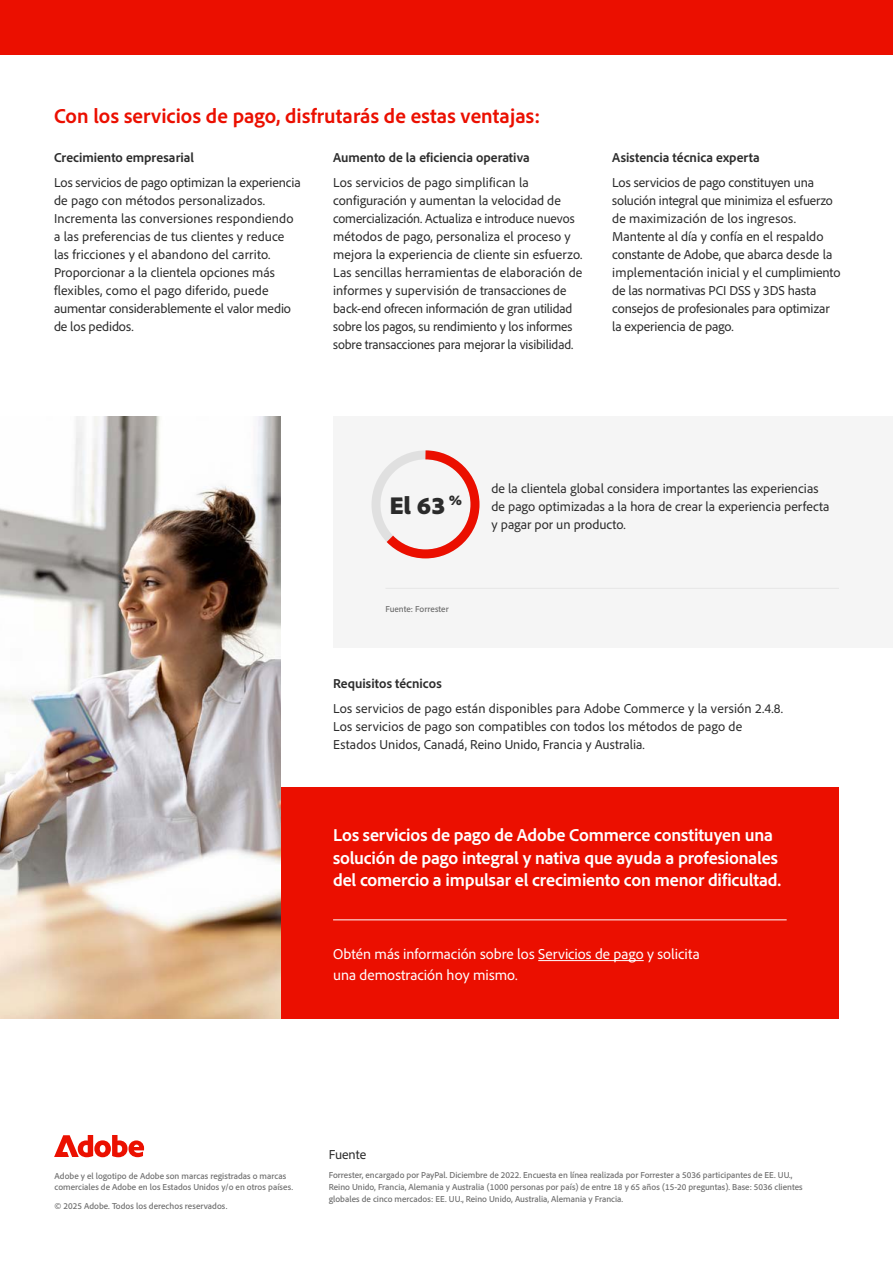
<style>
.page{position:relative;width:893px;height:1263px;background:#fff}
.page>*{position:absolute;margin:0;border:0;box-sizing:border-box;transform-origin:0 0}
.t1{font:900 25.5px "Adobe Clean";color:#2b2b2b}
.t2{font:700 21px "Adobe Clean";letter-spacing:.005em;color:#eb0f00}
.t3{font:700 18px/22.5px "Adobe Clean";letter-spacing:-.01em;color:#fff}
.t4{font:15px/21px "Adobe Clean";color:#fff}
.t5{font:13.5px/18px "Adobe Clean";letter-spacing:.005em;color:#2c2c2c}
.t6{font:700 13.5px "Adobe Clean";color:#2c2c2c}
.t7{font:500 9px/12px "Adobe Clean";color:#6e6e6e}
</style>
<div class="page">
<div style="left:333px;top:416px;width:560px;height:232px;background:#f5f5f5"></div>
<div style="left:281px;top:787px;width:558px;height:231px;background:#eb0f00"></div>
<div style="left:0;top:0;width:893px;height:54px;background:#eb0f00"></div>
<hr style="left:538px;top:960px;width:106px;height:1px;background:#fff">
<hr style="left:333px;top:919px;width:454px;height:1px;background:#fff">
<hr style="left:385px;top:588px;width:454px;height:1px;background:#b6b6b6">
<svg style="left:377px;top:450px;width:103px;height:109px"></svg>
<img style="left:0;top:416px;width:281px;height:602px">
<svg style="left:54px;top:1135px;width:90px;height:22px"></svg>
<h2 class="t2" style="left:54px;top:103px;width:488px">Con los servicios de pago, disfrutarás de estas ventajas:</h2>
<p class="t6" style="left:54px;top:149px;width:142px">Crecimiento empresarial</p>
<p class="t5" style="left:54px;top:173px;width:248px">Los servicios de pago optimizan la experiencia de pago con métodos personalizados.<br>Incrementa las conversiones respondiendo a las preferencias de tus clientes y reduce las fricciones y el abandono del carrito.<br>Proporcionar a la clientela opciones más flexibles, como el pago diferido, puede aumentar considerablemente el valor medio de los pedidos.</p>
<p class="t6" style="left:333px;top:149px;width:198px">Aumento de la eficiencia operativa</p>
<p class="t5" style="left:333px;top:173px;width:251px">Los servicios de pago simplifican la configuración y aumentan la velocidad de comercialización. Actualiza e introduce nuevos métodos de pago, personaliza el proceso y mejora la experiencia de cliente sin esfuerzo.<br>Las sencillas herramientas de elaboración de informes y supervisión de transacciones de back-end ofrecen información de gran utilidad sobre los pagos, su rendimiento y los informes sobre transacciones para mejorar la visibilidad.</p>
<p class="t6" style="left:612px;top:149px;width:149px">Asistencia técnica experta</p>
<p class="t5" style="left:612px;top:173px;width:230px">Los servicios de pago constituyen una solución integral que minimiza el esfuerzo de maximización de los ingresos.<br>Mantente al día y confía en el respaldo constante de Adobe, que abarca desde la implementación inicial y el cumplimiento de las normativas PCI DSS y 3DS hasta consejos de profesionales para optimizar la experiencia de pago.</p>
<h1 class="t1" style="left:389px;top:488px;width:74px">El 63 <sup>%</sup></h1>
<p class="t7" style="left:385px;top:602px;width:65px">Fuente: Forrester</p>
<p class="t5" style="left:492px;top:479px;width:340px">de la clientela global considera importantes las experiencias de pago optimizadas a la hora de crear la experiencia perfecta y pagar por un producto.</p>
<p class="t6" style="left:333px;top:675px;width:110px">Requisitos técnicos</p>
<p class="t5" style="left:333px;top:699px;width:451px">Los servicios de pago están disponibles para Adobe Commerce y la versión 2.4.8.<br>Los servicios de pago son compatibles con todos los métodos de pago de<br>Estados Unidos, Canadá, Reino Unido, Francia y Australia.</p>
<h3 class="t3" style="left:333px;top:823px;width:450px">Los servicios de pago de Adobe Commerce constituyen una solución de pago integral y nativa que ayuda a profesionales del comercio a impulsar el crecimiento con menor dificultad.</h3>
<p class="t4" style="left:333px;top:943px;width:368px">Obtén más información sobre los Servicios de pago y solicita una demostración hoy mismo.</p>
<p class="t7" style="left:55px;top:1170px;width:240px;line-height:10.8px">Adobe y el logotipo de Adobe son marcas registradas o marcas comerciales de Adobe en los Estados Unidos y/o en otros países.</p>
<p class="t7" style="left:55px;top:1200px;width:174px">© 2025 Adobe. Todos los derechos reservados.</p>
<p class="t5" style="left:329px;top:1145px;width:39px">Fuente</p>
<p class="t7" style="left:329px;top:1169px;width:475px">Forrester, encargado por PayPal. Diciembre de 2022. Encuesta en línea realizada por Forrester a 5036 participantes de EE. UU.,<br>Reino Unido, Francia, Alemania y Australia (1000 personas por país) de entre 18 y 65 años (15-20 preguntas). Base: 5036 clientes globales de cinco mercados: EE. UU., Reino Unido, Australia, Alemania y Francia.</p>
</div>
